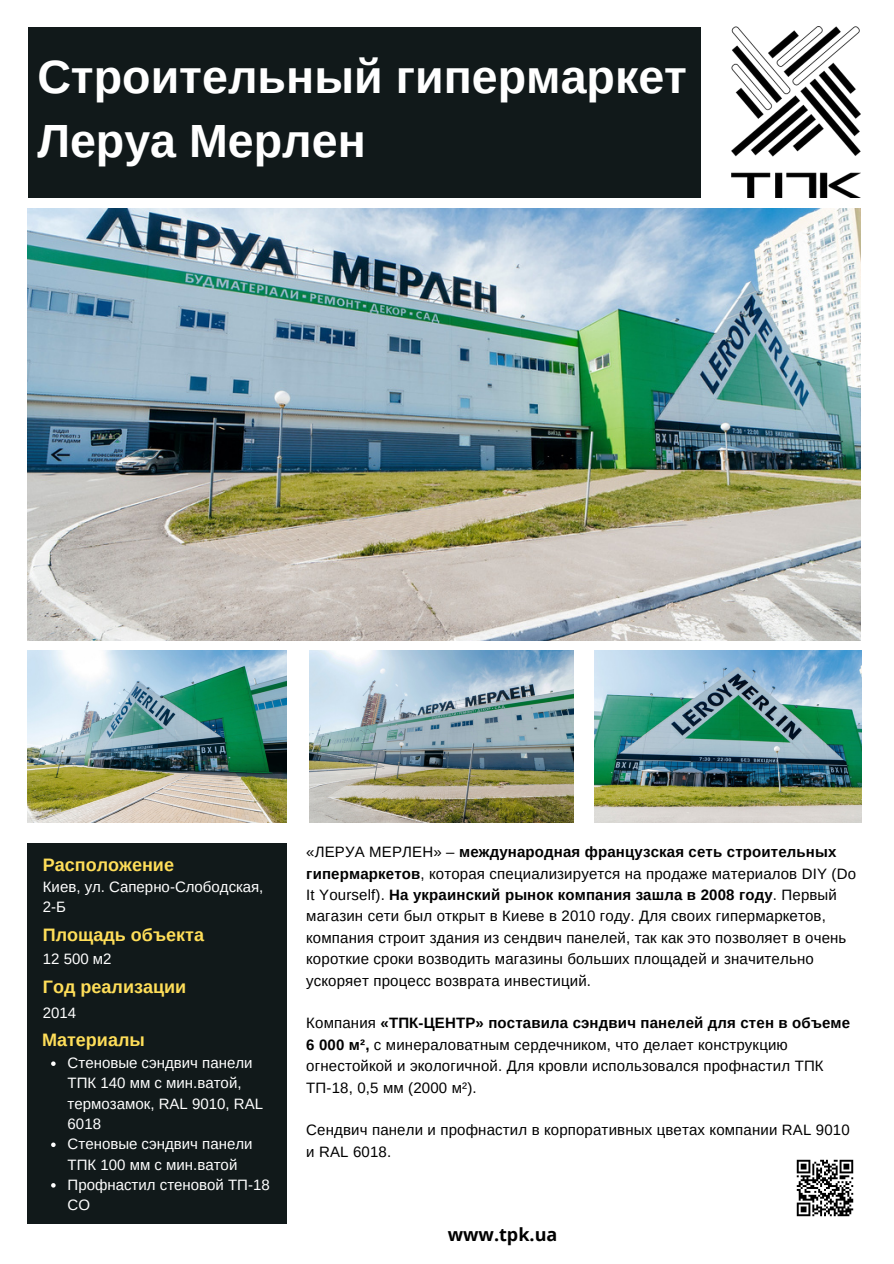
<style>
.page{position:relative;width:894px;height:1264px;background:#fff}
.page>*{position:absolute;margin:0;border:0;box-sizing:border-box;transform-origin:0 0}
.t1{font:700 46.5px/64.2px "Arimo";color:#fff}
.t2{font:700 18px "Arimo";color:#ffde59}
.t3{font:700 18px "Open Sans";color:#000}
.t4{font:15px/21.5px "Arimo";letter-spacing:.01em;color:#000}
.t5{font:15px/20.2px "Arimo";color:#fff}
.s1{font-weight:700}
</style>
<div class="page">
<div style="left:28px;top:27px;width:672px;height:170px;background:#11191a"></div>
<img style="left:28px;top:208px;width:832px;height:433px">
<img style="left:731px;top:27px;width:129px;height:170px">
<img style="left:28px;top:650px;width:259px;height:172px">
<img style="left:594px;top:650px;width:267px;height:172px">
<img style="left:309px;top:650px;width:264px;height:172px">
<div style="left:28px;top:843px;width:259px;height:381px;background:#11191a"></div>
<svg style="left:51px;top:1061px;width:5px;height:4px"></svg>
<svg style="left:51px;top:1142px;width:5px;height:4px"></svg>
<svg style="left:51px;top:1183px;width:5px;height:4px"></svg>
<img style="left:796px;top:1159px;width:58px;height:58px">
<h1 class="t1" style="left:37px;top:45px;width:651px">Строительный гипермаркет<br>Леруа Мерлен</h1>
<p class="t2" style="left:43px;top:854px;width:133px">Расположение</p>
<p class="t5" style="left:43px;top:876px;width:222px">Киев, ул. Саперно-Слободская,<br>2-Б</p>
<p class="t2" style="left:43px;top:925px;width:163px">Площадь объекта</p>
<p class="t5" style="left:43px;top:948px;width:70px">12 500 м2</p>
<p class="t2" style="left:43px;top:976px;width:145px">Год реализации</p>
<p class="t5" style="left:43px;top:1003px;width:35px">2014</p>
<p class="t2" style="left:42px;top:1029px;width:104px">Материалы</p>
<p class="t5" style="left:68px;top:1052px;width:204px">Стеновые сэндвич панели<br>ТПК 140 мм с мин.ватой, термозамок, RAL 9010, RAL<br>6018<br>Стеновые сэндвич панели<br>ТПК 100 мм с мин.ватой<br>Профнастил стеновой ТП-18<br>СО</p>
<p class="t4" style="left:306px;top:841px;width:551px">«ЛЕРУА МЕРЛЕН» – <span class="s1">международная французская сеть строительных гипермаркетов</span>, которая специализируется на продаже материалов DIY (Do It Yourself). <span class="s1">На украинский рынок компания зашла в 2008 году</span>. Первый магазин сети был открыт в Киеве в 2010 году. Для своих гипермаркетов, компания строит здания из сендвич панелей, так как это позволяет в очень короткие сроки возводить магазины больших площадей и значительно ускоряет процесс возврата инвестиций.</p>
<p class="t4" style="left:306px;top:1012px;width:545px">Компания <span class="s1">«ТПК-ЦЕНТР» поставила сэндвич панелей для стен в объеме 6 000 м²,</span> с минераловатным сердечником, что делает конструкцию огнестойкой и экологичной. Для кровли использовался профнастил ТПК ТП-18, 0,5 мм (2000 м²).</p>
<p class="t4" style="left:306px;top:1119px;width:545px">Сендвич панели и профнастил в корпоративных цветах компании RAL 9010 и RAL 6018.</p>
<p class="t3" style="left:447px;top:1221px;width:111px">www.tpk.ua</p>
</div>
